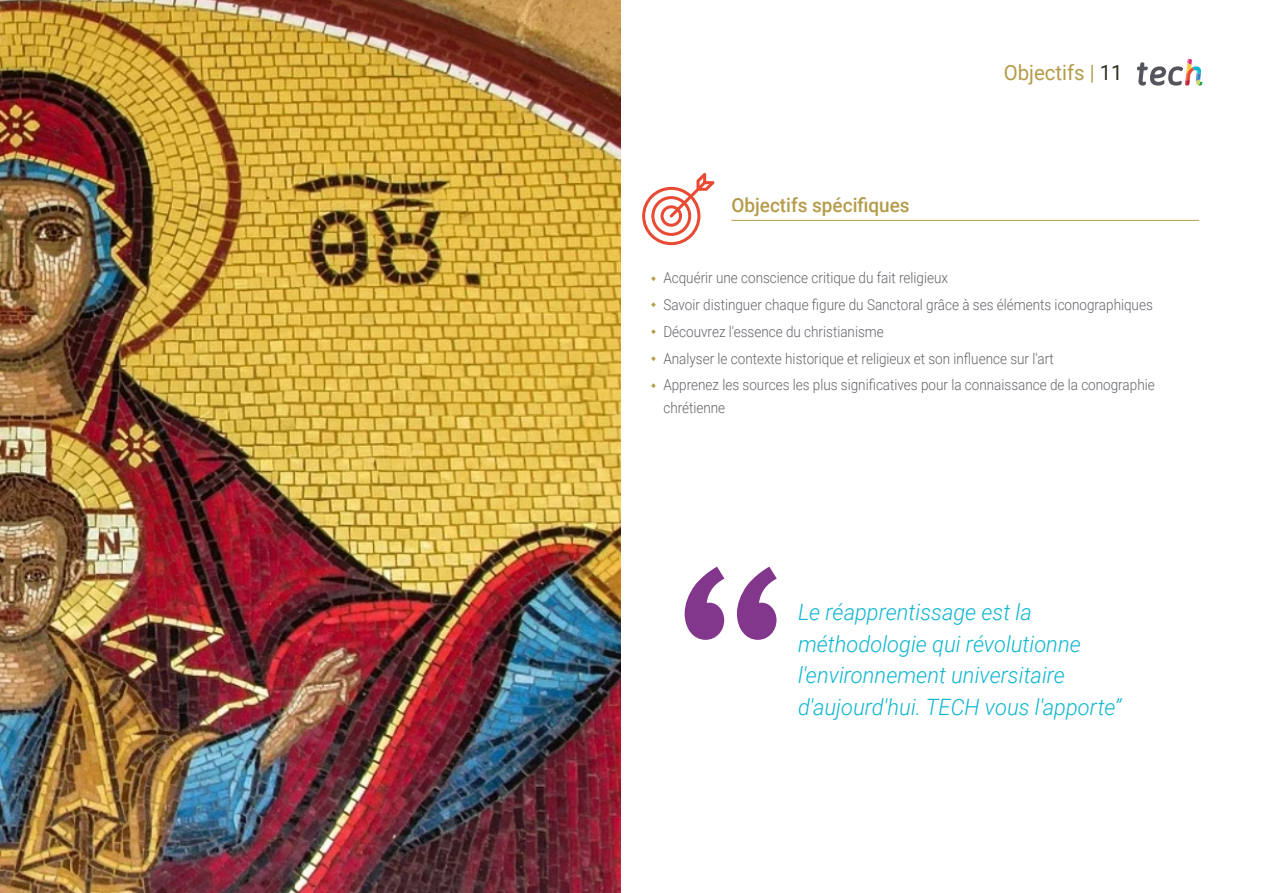
<style>
.page{position:relative;width:1263px;height:893px;background:#fff}
.page>*{position:absolute;margin:0;border:0;box-sizing:border-box;transform-origin:0 0}
.t1{font:italic 300 22.5px/31.5px "Roboto";color:#0fb6cf}
.t2{font:21px "Roboto";color:#b49c4b}
.t3{font:500 19.5px "Roboto";color:#b49c4b}
.t4{font:300 15px/26.7px "Roboto";color:#61646a;scale:.9 1}
.s1{color:#312e20}
</style>
<div class="page">
<svg style="left:685px;top:567px;width:92px;height:73px"></svg>
<hr style="left:731px;top:220px;width:468px;height:1px;background:#b49c4b">
<svg style="left:642px;top:173px;width:72px;height:72px"></svg>
<img style="left:0;top:0;width:621px;height:893px">
<svg style="left:1137px;top:59px;width:65px;height:27px"></svg>
<h3 class="t3" style="left:731px;top:191px;width:180px">Objectifs spécifiques</h3>
<h2 class="t2" style="left:1004px;top:57px;width:120px">Objectifs | <span class="s1">11</span></h2>
<p class="t4" style="left:663px;top:264px;width:547px">Acquérir une conscience critique du fait religieux<br>Savoir distinguer chaque figure du Sanctoral grâce à ses éléments iconographiques Découvrez l'essence du christianisme<br>Analyser le contexte historique et religieux et son influence sur l'art<br>Apprenez les sources les plus significatives pour la connaissance de la conographie</p>
<p class="t4" style="left:663px;top:394px;width:70px">chrétienne</p>
<h1 class="t1" style="left:798px;top:595px;width:325px">Le réapprentissage est la méthodologie qui révolutionne l'environnement universitaire d'aujourd'hui. TECH vous l'apporte’’</h1>
</div>
